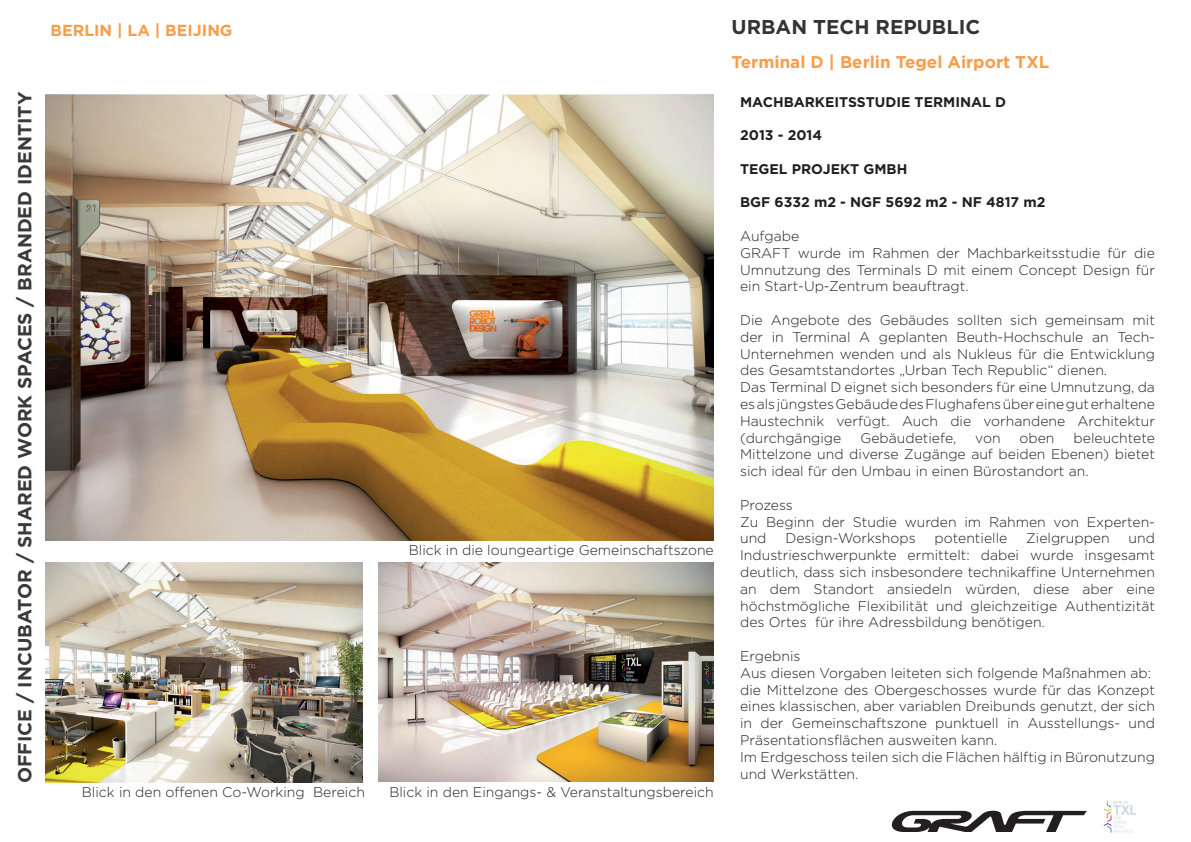
<style>
.page{position:relative;width:1191px;height:842px;background:#fff}
.page>*{position:absolute;margin:0;border:0;box-sizing:border-box;transform-origin:0 0}
.t1{font:700 20px "Gotham";color:#353435}
.t2{font:700 19px "Gotham";color:#3b3a3b}
.t3{font:700 17px "Gotham";color:#f89d4a}
.t4{font:700 16px "Gotham";color:#f89d4a}
.t5{font:300 14px/16.8px "Gotham";color:#231f20}
.t6{font:700 14px "Gotham";color:#231f20}
</style>
<div class="page">
<img style="left:45px;top:95px;width:668px;height:445px">
<img style="left:45px;top:562px;width:318px;height:221px">
<img style="left:378px;top:562px;width:335px;height:220px">
<svg style="left:891px;top:811px;width:195px;height:21px"></svg>
<img style="left:1103px;top:800px;width:33px;height:33px">
<p class="t4" style="left:51px;top:21px;width:183px">BERLIN | LA | BEIJING</p>
<h2 class="t2" style="left:14px;top:783px;width:693px;rotate:-90deg">OFFICE / INCUBATOR / SHARED WORK SPACES / BRANDED IDENTITY</h2>
<p class="t5" style="left:409px;top:541px;width:306px">Blick in die loungeartige Gemeinschaftszone</p>
<p class="t5" style="left:82px;top:784px;width:285px">Blick in den offenen Co-Working Bereich</p>
<p class="t5" style="left:389px;top:784px;width:326px">Blick in den Eingangs- &amp; Veranstaltungsbereich</p>
<h1 class="t1" style="left:731px;top:16px;width:250px">URBAN TECH REPUBLIC</h1>
<p class="t3" style="left:731px;top:52px;width:319px">Terminal D | Berlin Tegel Airport TXL</p>
<p class="t6" style="left:740px;top:94px;width:267px">MACHBARKEITSSTUDIE TERMINAL D</p>
<p class="t6" style="left:740px;top:127px;width:84px">2013 - 2014</p>
<p class="t6" style="left:740px;top:161px;width:169px">TEGEL PROJEKT GMBH</p>
<p class="t6" style="left:740px;top:194px;width:307px">BGF 6332 m2 - NGF 5692 m2 - NF 4817 m2</p>
<p class="t5" style="left:740px;top:227px;width:416px">Aufgabe<br>GRAFT wurde im Rahmen der Machbarkeitsstudie für die Umnutzung des Terminals D mit einem Concept Design für ein Start-Up-Zentrum beauftragt.</p>
<p class="t5" style="left:740px;top:311px;width:416px">Die Angebote des Gebäudes sollten sich gemeinsam mit der in Terminal A geplanten Beuth-Hochschule an Tech-Unternehmen wenden und als Nukleus für die Entwicklung des Gesamtstandortes „Urban Tech Republic“ dienen.<br>Das Terminal D eignet sich besonders für eine Umnutzung, da es als jüngstes Gebäude des Flughafens über eine gut erhaltene Haustechnik verfügt. Auch die vorhandene Architektur (durchgängige</p>
<p class="t5" style="left:860px;top:429px;width:97px">Gebäudetiefe,</p>
<p class="t5" style="left:975px;top:429px;width:27px">von</p>
<p class="t5" style="left:1019px;top:429px;width:36px">oben</p>
<p class="t5" style="left:740px;top:429px;width:416px;text-align:justify;text-indent:333px">beleuchtete Mittelzone und diverse Zugänge auf beiden Ebenen) bietet sich ideal für den Umbau in einen Bürostandort an.</p>
<p class="t5" style="left:740px;top:496px;width:416px">Prozess<br>Zu Beginn der Studie wurden im Rahmen von Experten&shy;und</p>
<p class="t5" style="left:740px;top:530px;width:416px;text-align:justify;text-indent:388px">und Industrieschwerpunkte ermittelt: dabei wurde insgesamt deutlich, dass sich insbesondere technikaffine Unternehmen an dem Standort ansiedeln würden, diese aber eine höchstmögliche Flexibilität und gleichzeitige Authentizität des Ortes für ihre Adressbildung benötigen.</p>
<p class="t5" style="left:740px;top:647px;width:416px">Ergebnis<br>Aus diesen Vorgaben leiteten sich folgende Maßnahmen ab: die Mittelzone des Obergeschosses wurde für das Konzept eines klassischen, aber variablen Dreibunds genutzt, der sich in der Gemeinschaftszone punktuell in Ausstellungs- und Präsentationsflächen ausweiten kann.<br>Im Erdgeschoss teilen sich die Flächen hälftig in Büronutzung und Werkstätten.</p>
<p class="t5" style="left:785px;top:530px;width:132px">Design-Workshops</p>
<p class="t5" style="left:934px;top:530px;width:74px">potentielle</p>
<p class="t5" style="left:1026px;top:530px;width:85px">Zielgruppen</p>
</div>
